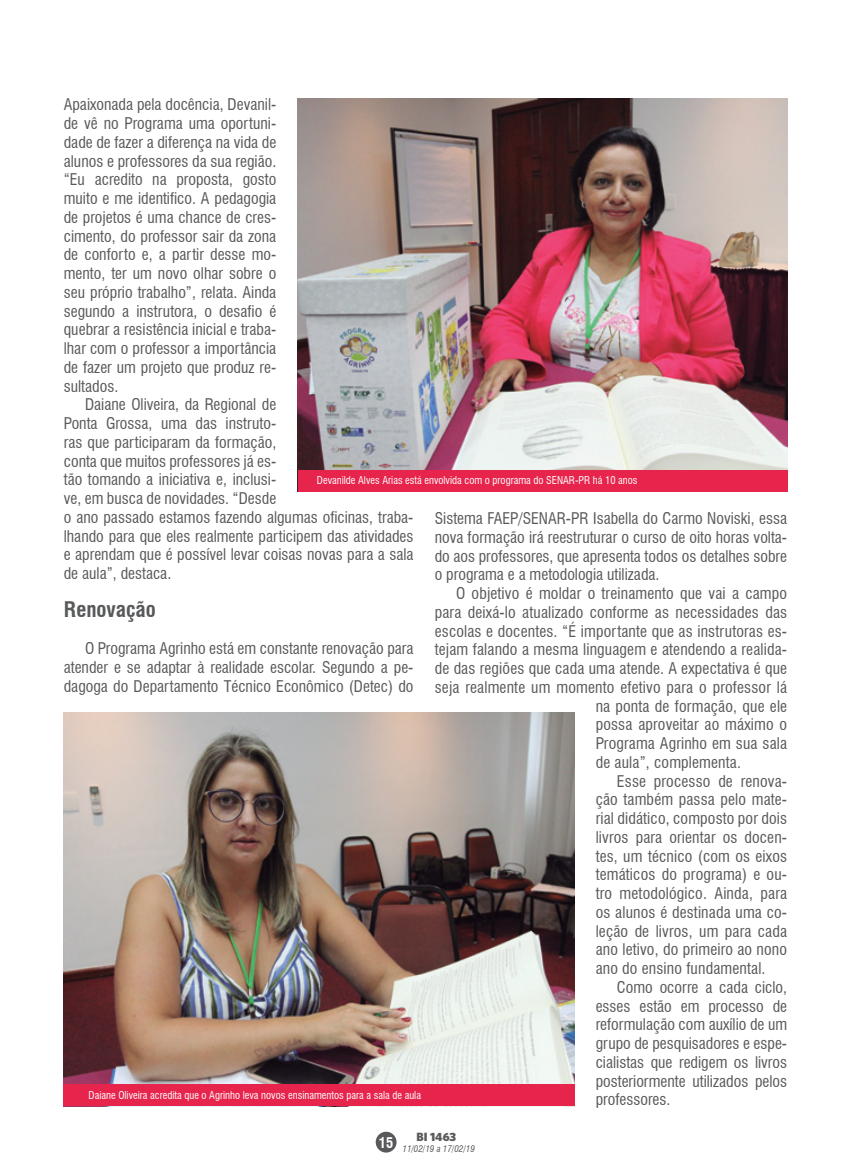
<style>
.page{position:relative;width:851px;height:1170px;background:#fff}
.page>*{position:absolute;margin:0;border:0;box-sizing:border-box;transform-origin:0 0}
.t1{font:700 condensed 21px "Swiss 721 BT";color:#58595b}
.t2{font:condensed 15.75px/18.8px "Swiss 721 BT";color:#58595b;text-align:justify}
.t3{font:700 condensed 14.4px "Swiss 721 BT";color:#fff}
.t4{font:900 12px "Whitney HTF";color:#58595b}
.t5{font:condensed 10.5px "Swiss 721 BT";color:#fff}
.t6{font:italic condensed 9px "Swiss 721 BT";color:#58595b}
</style>
<div class="page">
<div style="left:375px;top:1131px;width:21px;height:21px;background:#58595b;border-radius:50%"></div>
<img style="left:298px;top:98px;width:489px;height:372px">
<img style="left:64px;top:713px;width:510px;height:371px">
<div style="left:64px;top:1084px;width:510px;height:22px;background:#e7244c"></div>
<div style="left:298px;top:470px;width:489px;height:22px;background:#e7244c"></div>
<p class="t2" style="left:64px;top:95px;width:214px">Apaixonada pela docência, Devanil&shy;de vê no Programa uma oportuni&shy;dade de fazer a diferença na vida de alunos e professores da sua região. “Eu acredito na proposta, gosto muito e me identifico. A pedagogia de projetos é uma chance de cres&shy;cimento, do professor sair da zona de conforto e, a partir desse mo&shy;mento, ter um novo olhar sobre o seu próprio trabalho”, relata. Ainda segundo a instrutora, o desafio é quebrar a resistência inicial e traba&shy;lhar com o professor a importância de fazer um projeto que produz re&shy;sultados.</p>
<p class="t2" style="left:64px;top:395px;width:351px;text-align:left;text-indent:21px">Daiane Oliveira, da Regional de<br>Ponta Grossa, uma das instruto-<br>ras que participaram da formação,<br>conta que muitos professores já es-<br>tão tomando a iniciativa e, inclusi-<br>ve, em busca de novidades. “Desde<br>o ano passado estamos fazendo algumas oficinas, traba&shy;lhando para que eles realmente participem das atividades e aprendam que é possível levar coisas novas para a sala de aula”, destaca.</p>
<h1 class="t1" style="left:64px;top:596px;width:93px">Renovação</h1>
<p class="t2" style="left:64px;top:639px;width:351px;text-indent:21px">O Programa Agrinho está em constante renovação para atender e se adaptar à realidade escolar. Segundo a pe&shy;dagoga do Departamento Técnico Econômico (Detec) do</p>
<p class="t5" style="left:317px;top:474px;width:322px">Devanilde Alves Arias está envolvida com o programa do SENAR-PR há 10 anos</p>
<p class="t2" style="left:434px;top:509px;width:354px">Sistema FAEP/SENAR-PR Isabella do Carmo Noviski, essa nova formação irá reestruturar o curso de oito horas volta&shy;do aos professores, que apresenta todos os detalhes sobre o programa e a metodologia utilizada.</p>
<p class="t2" style="left:456px;top:584px;width:332px">O objetivo é moldar o treinamento que vai a campo</p>
<p class="t2" style="left:434px;top:602px;width:354px">para deixá-lo atualizado conforme as necessidades das</p>
<p class="t2" style="left:434px;top:621px;width:354px">escolas e docentes. “É importante que as instrutoras es-</p>
<p class="t2" style="left:434px;top:640px;width:354px">tejam falando a mesma linguagem e atendendo a realida-</p>
<p class="t2" style="left:434px;top:659px;width:354px">de das regiões que cada uma atende. A expectativa é que</p>
<p class="t2" style="left:434px;top:677px;width:354px">seja realmente um momento efetivo para o professor lá</p>
<p class="t2" style="left:595px;top:696px;width:193px">na ponta de formação, que ele</p>
<p class="t2" style="left:595px;top:715px;width:193px">possa aproveitar ao máximo o</p>
<p class="t2" style="left:595px;top:734px;width:193px">Programa Agrinho em sua sala</p>
<p class="t2" style="left:595px;top:752px;width:147px">de aula”, complementa.</p>
<p class="t2" style="left:617px;top:771px;width:172px">Esse processo de renova-</p>
<p class="t2" style="left:595px;top:790px;width:193px">ção também passa pelo mate-</p>
<p class="t2" style="left:595px;top:809px;width:193px">rial didático, composto por dois</p>
<p class="t2" style="left:595px;top:827px;width:193px">livros para orientar os docen-</p>
<p class="t2" style="left:595px;top:846px;width:193px">tes, um técnico (com os eixos</p>
<p class="t2" style="left:595px;top:865px;width:193px">temáticos do programa) e ou-</p>
<p class="t2" style="left:595px;top:884px;width:193px">tro metodológico. Ainda, para</p>
<p class="t2" style="left:595px;top:902px;width:193px">os alunos é destinada uma co-</p>
<p class="t2" style="left:595px;top:921px;width:193px">leção de livros, um para cada</p>
<p class="t2" style="left:595px;top:940px;width:193px">ano letivo, do primeiro ao nono</p>
<p class="t2" style="left:595px;top:958px;width:171px">ano do ensino fundamental.</p>
<p class="t2" style="left:617px;top:977px;width:172px">Como ocorre a cada ciclo,</p>
<p class="t2" style="left:595px;top:996px;width:193px">esses estão em processo de</p>
<p class="t2" style="left:595px;top:1015px;width:193px">reformulação com auxílio de um</p>
<p class="t2" style="left:595px;top:1033px;width:193px">grupo de pesquisadores e espe-</p>
<p class="t2" style="left:595px;top:1052px;width:193px">cialistas que redigem os livros</p>
<p class="t2" style="left:595px;top:1071px;width:193px">posteriormente utilizados pelos</p>
<p class="t2" style="left:595px;top:1090px;width:76px">professores.</p>
<p class="t5" style="left:89px;top:1088px;width:334px">Daiane Oliveira acredita que o Agrinho leva novos ensinamentos para a sala de aula</p>
<p class="t3" style="left:379px;top:1133px;width:16px">15</p>
<p class="t4" style="left:416px;top:1128px;width:41px">BI 1463</p>
<p class="t6" style="left:402px;top:1143px;width:74px">11/02/19 a 17/02/19</p>
</div>
